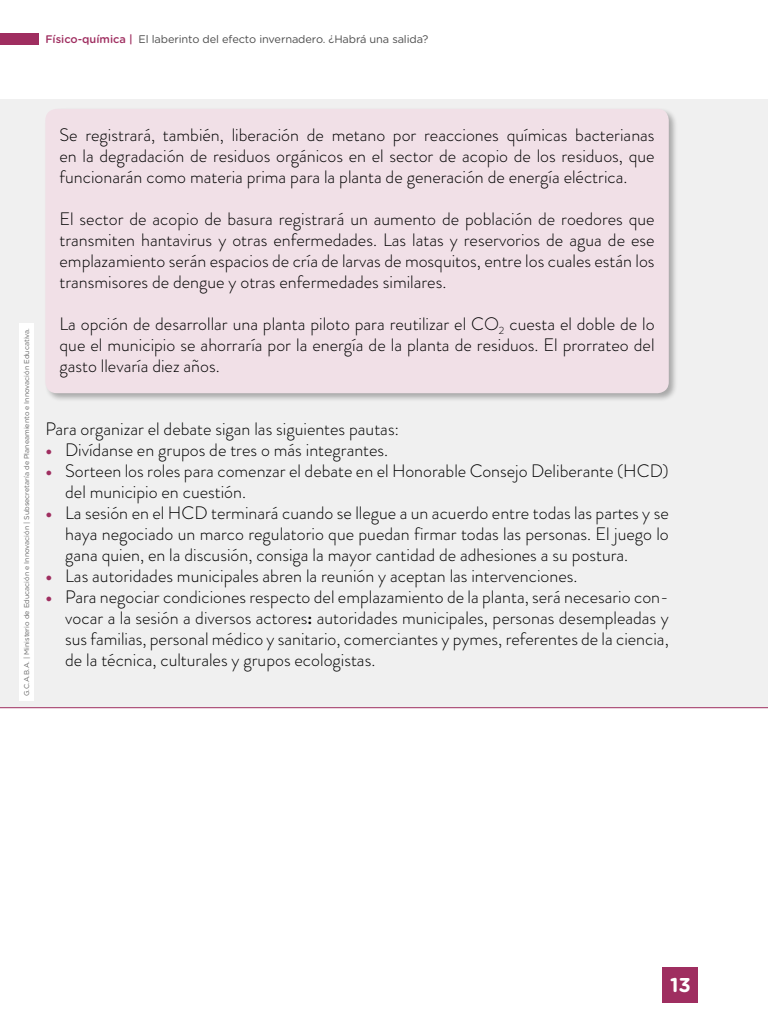
<style>
.page{position:relative;width:768px;height:1024px;background:#fff}
.page>*{position:absolute;margin:0;border:0;box-sizing:border-box;transform-origin:0 0}
.t1{font:700 20px "Gotham Rounded";color:#fff}
.t2{font:300 18px/21px "Brandon Grotesque";color:#000;text-align:justify}
.t3{font:11px "Gotham Rounded";letter-spacing:-.01em;color:#4d4d4d}
.t4{font:7px "Gotham Rounded";color:#666}
.s1{font-weight:500;color:#9f2e60}
.s2{font-weight:700;color:#9f2e60}
.s3{font-weight:700}
</style>
<div class="page">
<div style="left:662px;top:967px;width:36px;height:36px;background:#9f2e60"></div>
<div style="left:0;top:33px;width:39px;height:11px;background:#9f2e60"></div>
<div style="left:0;top:99px;width:768px;height:609px;background:#f0f0f0"></div>
<div style="left:44px;top:108px;width:634px;height:295px;background:#000;opacity:.3"></div>
<div style="left:45px;top:109px;width:624px;height:284px;background:#f1e0e7;border-radius:11px"></div>
<div style="left:19px;top:323px;width:15px;height:378px;background:#fff"></div>
<p class="t3" style="left:45px;top:32px;width:385px"><span class="s1">Físico-química |</span> El laberinto del efecto invernadero. ¿Habrá una salida?</p>
<p class="t4" style="left:22px;top:696px;width:370px;rotate:-90deg">G.C.A.B.A. | Ministerio de Educación e Innovación | Subsecretaría de Planeamiento e Innovación Educativa.</p>
<p class="t2" style="left:60px;top:125px;width:597px">Se registrará, también, liberación de metano por reacciones químicas bacterianas en la degradación de residuos orgánicos en el sector de acopio de los residuos, que funcionarán como materia prima para la planta de generación de energía eléctrica.</p>
<p class="t2" style="left:60px;top:209px;width:597px">El sector de acopio de basura registrará un aumento de población de roedores que transmiten hantavirus y otras enfermedades. Las latas y reservorios de agua de ese emplazamiento serán espacios de cría de larvas de mosquitos, entre los cuales están los transmisores de dengue y otras enfermedades similares.</p>
<p class="t2" style="left:60px;top:314px;width:597px">La opción de desarrollar una planta piloto para reutilizar el CO<sub>2</sub> cuesta el doble de lo que el municipio se ahorraría por la energía de la planta de residuos. El prorrateo del gasto llevaría diez años.</p>
<p class="t2" style="left:45px;top:419px;width:356px">Para organizar el debate sigan las siguientes pautas:</p>
<p class="t2" style="left:45px;top:440px;width:344px"><span class="s2">•</span> Divídanse en grupos de tres o más integrantes.</p>
<p class="t2" style="left:65px;top:461px;width:605px;text-indent:-20px"><span class="s2">•</span> Sorteen los roles para comenzar el debate en el Honorable Consejo Deliberante (HCD) del municipio en cuestión.</p>
<p class="t2" style="left:65px;top:503px;width:605px;text-indent:-20px"><span class="s2">•</span> La sesión en el HCD terminará cuando se llegue a un acuerdo entre todas las partes y se haya negociado un marco regulatorio que puedan firmar todas las personas. El juego lo gana quien, en la discusión, consiga la mayor cantidad de adhesiones a su postura.</p>
<p class="t2" style="left:45px;top:566px;width:534px"><span class="s2">•</span> Las autoridades municipales abren la reunión y aceptan las intervenciones.</p>
<p class="t2" style="left:65px;top:587px;width:605px;text-indent:-20px"><span class="s2">•</span> Para negociar condiciones respecto del emplazamiento de la planta, será necesario con&shy;vocar a la sesión a diversos actores<span class="s3">:</span> autoridades municipales, personas desempleadas y sus familias, personal médico y sanitario, comerciantes y pymes, referentes de la ciencia, de la técnica, culturales y grupos ecologistas.</p>
<p class="t1" style="left:670px;top:971px;width:22px">13</p>
</div>
